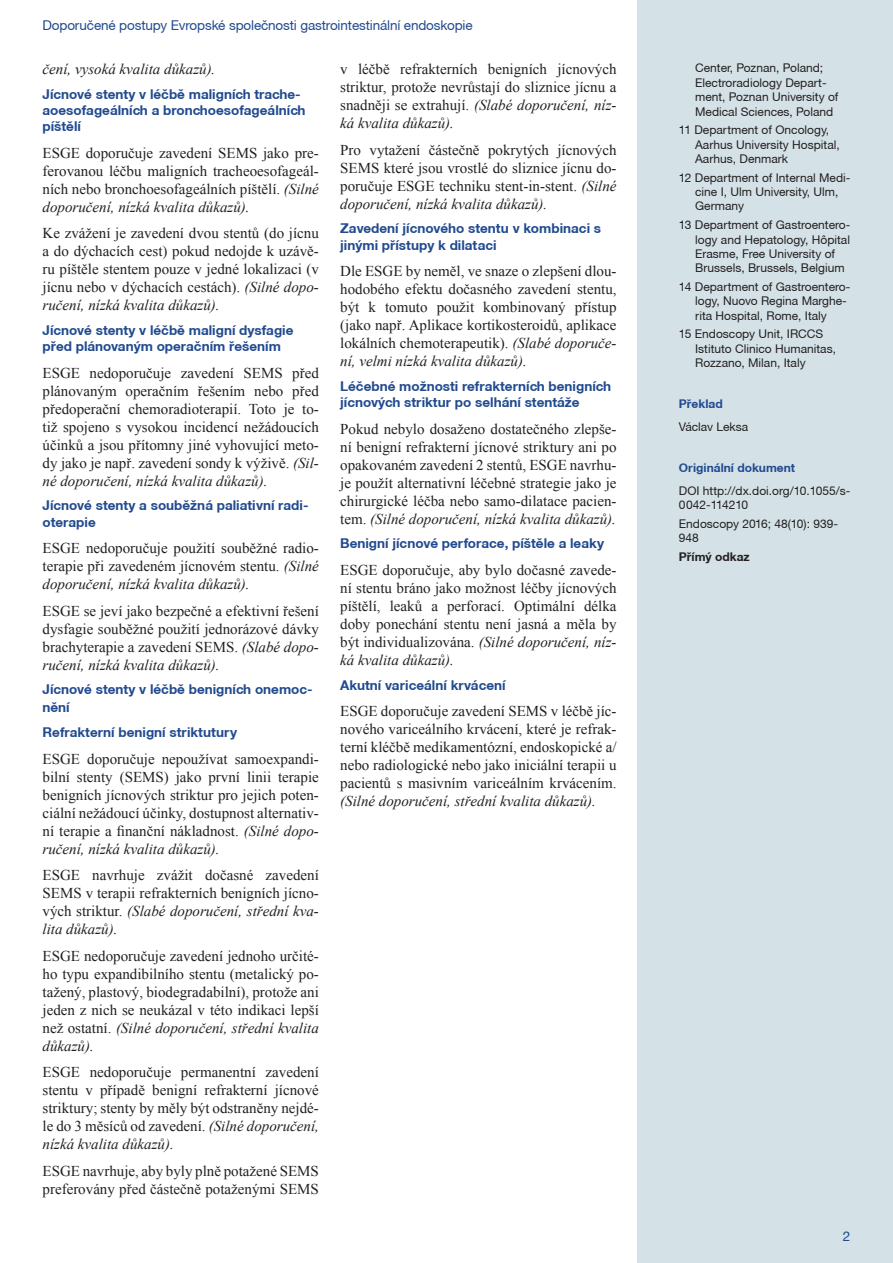
<style>
.page{position:relative;width:893px;height:1263px;background:#fff}
.page>*{position:absolute;margin:0;border:0;box-sizing:border-box;transform-origin:0 0}
.text{font:15px/18px "Times New Roman";color:#231f20;text-align:justify}
.text-2{font:italic 15px "Times New Roman";color:#231f20}
.stanovisko{font:700 13.5px/16.2px "Helvetica Neue CE";color:#214a8f}
.t1{font:13.5px "Helvetica Neue CE";letter-spacing:-.01em;color:#214a8f}
.instituce_sloupec{font:12px/14.4px "Helvetica Neue CE";color:#231f20}
.autor_sloupec{font:12px/14.4px "Helvetica Neue CE";color:#231f20}
.nadpis_sloupec{font:700 12px "Helvetica Neue CE";color:#214a8f}
.autor_sloupec-2{font:700 12px "Helvetica Neue CE";color:#231f20}
.s1{font-style:italic}
</style>
<div class="page">
<div style="left:638px;top:0;width:255px;height:1263px;background:#d4e2e7"></div>
<p class="t1" style="left:43px;top:17px;width:432px">Doporučené postupy Evropské společnosti gastrointestinální endoskopie</p>
<p class="text-2" style="left:43px;top:59px;width:174px">čení, vysoká kvalita důkazů).</p>
<p class="stanovisko" style="left:43px;top:86px;width:265px">Jícnové stenty v léčbě maligních trache&shy;aoesofageálních a bronchoesofageálních píštělí</p>
<p class="text" style="left:43px;top:144px;width:278px">ESGE doporučuje zavedení SEMS jako pre&shy;ferovanou léčbu maligních tracheoesofageál&shy;ních nebo bronchoesofageálních píštělí. <span class="s1">(Silné doporučení, nízká kvalita důkazů).</span></p>
<p class="text" style="left:43px;top:224px;width:278px">Ke zvážení je zavedení dvou stentů (do jícnu a do dýchacích cest) pokud nedojde k uzávě&shy;ru píštěle stentem pouze v jedné lokalizaci (v jícnu nebo v dýchacích cestách). <span class="s1">(Silné dopo&shy;ručení, nízká kvalita důkazů).</span></p>
<p class="stanovisko" style="left:43px;top:322px;width:252px">Jícnové stenty v léčbě maligní dysfagie před plánovaným operačním řešením</p>
<p class="text" style="left:43px;top:363px;width:278px">ESGE nedoporučuje zavedení SEMS před plánovaným operačním řešením nebo před předoperační chemoradioterapií. Toto je to&shy;tiž spojeno s vysokou incidencí nežádoucích účinků a jsou přítomny jiné vyhovující meto&shy;dy jako je např. zavedení sondy k výživě. <span class="s1">(Sil&shy;né doporučení, nízká kvalita důkazů).</span></p>
<p class="stanovisko" style="left:43px;top:498px;width:267px">Jícnové stenty a souběžná paliativní radi&shy;oterapie</p>
<p class="text" style="left:43px;top:539px;width:278px">ESGE nedoporučuje použití souběžné radio&shy;terapie při zavedeném jícnovém stentu. <span class="s1">(Silné doporučení, nízká kvalita důkazů).</span></p>
<p class="text" style="left:43px;top:601px;width:278px">ESGE se jeví jako bezpečné a efektivní řešení dysfagie souběžné použití jednorázové dávky brachyterapie a zavedení SEMS. <span class="s1">(Slabé dopo&shy;ručení, nízká kvalita důkazů).</span></p>
<p class="stanovisko" style="left:43px;top:681px;width:272px;line-height:18px">Jícnové stenty v léčbě benigních onemoc&shy;nění</p>
<p class="stanovisko" style="left:43px;top:724px;width:196px">Refrakterní benigní striktutury</p>
<p class="text" style="left:43px;top:749px;width:278px">ESGE doporučuje nepoužívat samoexpandi&shy;bilní stenty (SEMS) jako první linii terapie benigních jícnových striktur pro jejich poten&shy;ciální nežádoucí účinky, dostupnost alternativ&shy;ní terapie a finanční nákladnost. <span class="s1">(Silné dopo&shy;ručení, nízká kvalita důkazů).</span></p>
<p class="text" style="left:43px;top:866px;width:278px">ESGE navrhuje zvážit dočasné zavedení SEMS v terapii refrakterních benigních jícno&shy;vých striktur. <span class="s1">(Slabé doporučení, střední kva&shy;lita důkazů).</span></p>
<p class="text" style="left:43px;top:946px;width:278px">ESGE nedoporučuje zavedení jednoho určité&shy;ho typu expandibilního stentu (metalický po&shy;tažený, plastový, biodegradabilní), protože ani jeden z nich se neukázal v této indikaci lepší než ostatní. <span class="s1">(Silné doporučení, střední kvalita důkazů).</span></p>
<p class="text" style="left:43px;top:1063px;width:278px">ESGE nedoporučuje permanentní zavedení stentu v případě benigní refrakterní jícnové striktury; stenty by měly být odstraněny nejdé&shy;le do 3 měsíců od zavedení. <span class="s1">(Silné doporučení, nízká kvalita důkazů).</span></p>
<p class="text" style="left:43px;top:1161px;width:278px">ESGE navrhuje, aby byly plně potažené SEMS preferovány před částečně potaženými SEMS</p>
<p class="text" style="left:340px;top:60px;width:278px">v léčbě refrakterních benigních jícnových striktur, protože nevrůstají do sliznice jícnu a snadněji se extrahují. <span class="s1">(Slabé doporučení, níz&shy;ká kvalita důkazů).</span></p>
<p class="text" style="left:340px;top:140px;width:278px">Pro vytažení částečně pokrytých jícnových SEMS které jsou vrostlé do sliznice jícnu do&shy;poručuje ESGE techniku stent-in-stent. <span class="s1">(Silné doporučení, nízká kvalita důkazů).</span></p>
<p class="stanovisko" style="left:340px;top:221px;width:262px">Zavedení jícnového stentu v kombinaci s jinými přístupy k dilataci</p>
<p class="text" style="left:340px;top:262px;width:278px">Dle ESGE by neměl, ve snaze o zlepšení dlou&shy;hodobého efektu dočasného zavedení stentu, být k tomuto použit kombinovaný přístup (jako např. Aplikace kortikosteroidů, aplikace lokálních chemoterapeutik). <span class="s1">(Slabé doporuče&shy;ní, velmi nízká kvalita důkazů).</span></p>
<p class="stanovisko" style="left:340px;top:378px;width:272px">Léčebné možnosti refrakterních benigních jícnových striktur po selhání stentáže</p>
<p class="text" style="left:340px;top:419px;width:278px">Pokud nebylo dosaženo dostatečného zlepše&shy;ní benigní refrakterní jícnové striktury ani po opakovaném zavedení 2 stentů, ESGE navrhu&shy;je použít alternativní léčebné strategie jako je chirurgické léčba nebo samo-dilatace pacien&shy;tem. <span class="s1">(Silné doporučení, nízká kvalita důkazů).</span></p>
<p class="stanovisko" style="left:340px;top:535px;width:265px">Benigní jícnové perforace, píštěle a leaky</p>
<p class="text" style="left:340px;top:560px;width:278px">ESGE doporučuje, aby bylo dočasné zavede&shy;ní stentu bráno jako možnost léčby jícnových píštělí, leaků a perforací. Optimální délka doby ponechání stentu není jasná a měla by být individualizována. <span class="s1">(Silné doporučení, níz&shy;ká kvalita důkazů).</span></p>
<p class="stanovisko" style="left:340px;top:677px;width:167px">Akutní variceální krvácení</p>
<p class="text" style="left:340px;top:702px;width:278px">ESGE doporučuje zavedení SEMS v léčbě jíc&shy;nového variceálního krvácení, které je refrak&shy;terní kléčbě medikamentózní, endoskopické a/ nebo radiologické nebo jako iniciální terapii u pacientů s masivním variceálním krvácením. <span class="s1">(Silné doporučení, střední kvalita důkazů).</span></p>
<p class="instituce_sloupec" style="left:695px;top:61px;width:145px">Center, Poznan, Poland;<br>Electroradiology Depart&shy;ment, Poznan University of<br>Medical Sciences, Poland</p>
<p class="instituce_sloupec" style="left:695px;top:123px;width:146px;text-indent:-16px">11 Department of Oncology,<br>Aarhus University Hospital,<br>Aarhus, Denmark</p>
<p class="instituce_sloupec" style="left:695px;top:170px;width:157px;text-indent:-16px">12 Department of Internal Medi&shy;cine I, Ulm University, Ulm,<br>Germany</p>
<p class="instituce_sloupec" style="left:695px;top:218px;width:157px;text-indent:-16px">13 Department of Gastroentero&shy;logy and Hepatology, Hôpital<br>Erasme, Free University of<br>Brussels, Brussels, Belgium</p>
<p class="instituce_sloupec" style="left:695px;top:280px;width:157px;text-indent:-16px">14 Department of Gastroentero&shy;logy, Nuovo Regina Marghe&shy;rita Hospital, Rome, Italy</p>
<p class="instituce_sloupec" style="left:695px;top:327px;width:142px;text-indent:-16px">15 Endoscopy Unit, IRCCS<br>Istituto Clinico Humanitas,<br>Rozzano, Milan, Italy</p>
<p class="nadpis_sloupec" style="left:679px;top:397px;width:45px">Překlad</p>
<p class="autor_sloupec" style="left:679px;top:420px;width:71px">Václav Leksa</p>
<p class="nadpis_sloupec" style="left:679px;top:460px;width:118px">Originální dokument</p>
<p class="autor_sloupec" style="left:679px;top:484px;width:173px">DOI http://dx.doi.org/10.1055/s-<br>0042-114210</p>
<p class="autor_sloupec" style="left:679px;top:517px;width:161px">Endoscopy 2016; 48(10): 939-<br>948</p>
<p class="autor_sloupec-2" style="left:679px;top:549px;width:72px">Přímý odkaz</p>
<p class="t1" style="left:843px;top:1228px;width:9px">2</p>
</div>
